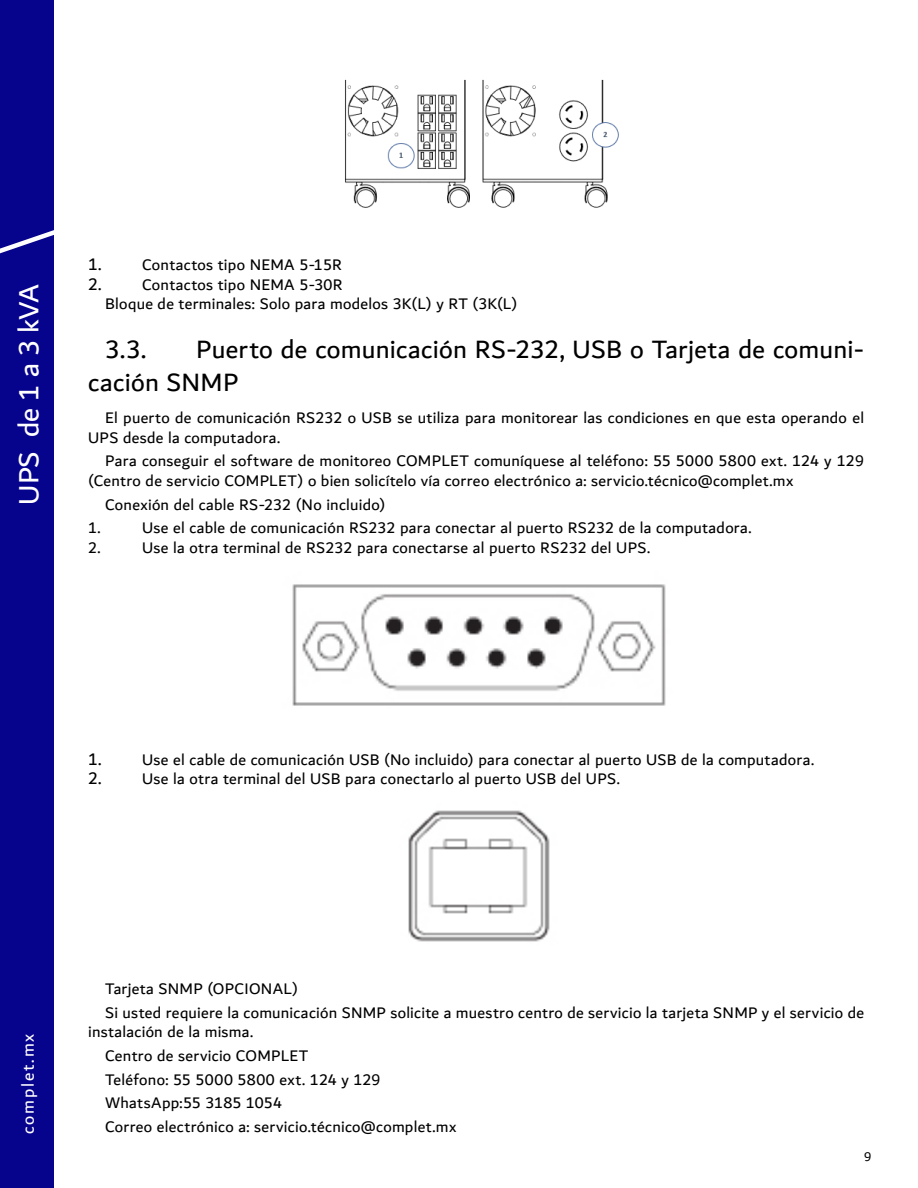
<style>
.page{position:relative;width:918px;height:1188px;background:#fff}
.page>*{position:absolute;margin:0;border:0;box-sizing:border-box;transform-origin:0 0}
.t1{font:30px "Dubai";letter-spacing:-.015em;color:#fff}
.t2{font:27px/32.4px "Dubai";letter-spacing:.01em;color:#000}
.t3{font:18px "Dubai";letter-spacing:.1em;color:#fff}
.t4{font:16.5px/23.7px "Dubai";letter-spacing:.015em;color:#000}
.t5{font:13.5px "Dubai";color:#000}
.s1{font-size:18px}
</style>
<div class="page">
<div style="left:0;top:0;width:54px;height:1188px;background:#06038d"></div>
<svg style="left:0;top:230px;width:54px;height:24px"></svg>
<img style="left:345px;top:79px;width:274px;height:129px">
<img style="left:292px;top:584px;width:374px;height:122px">
<img style="left:408px;top:810px;width:142px;height:132px">
<h1 class="t1" style="left:10px;top:505px;width:222px;rotate:-90deg">UPS de 1 a 3 kVA</h1>
<p class="t4" style="left:88px;top:252px;width:255px"><span class="s1">1.</span> Contactos tipo NEMA 5-15R</p>
<p class="t4" style="left:105px;top:274px;width:414px;line-height:19.5px;text-indent:-17px"><span class="s1">2.</span> Contactos tipo NEMA 5-30R<br>Bloque de terminales: Solo para modelos 3K(L) y RT (3K(L)</p>
<h2 class="t2" style="left:105px;top:333px;width:43px">3.3.</h2>
<h2 class="t2" style="left:88px;top:333px;width:777px;text-indent:108px">Puerto de comunicación RS-232, USB o Tarjeta de comuni&shy;cación SNMP</h2>
<p class="t4" style="left:88px;top:408px;width:777px;line-height:19.5px;text-indent:17px">El puerto de comunicación RS232 o USB se utiliza para monitorear las condiciones en que esta operando el<br>UPS desde la computadora.</p>
<p class="t4" style="left:88px;top:451px;width:777px;line-height:19.5px;text-indent:17px">Para conseguir el software de monitoreo COMPLET comuníquese al teléfono: 55 5000 5800 ext. 124 y 129 (Centro de servicio COMPLET) o bien solicítelo vía correo electrónico a: servicio.técnico@complet.mx</p>
<p class="t4" style="left:105px;top:492px;width:282px">Conexión del cable RS-232 (No incluido)</p>
<p class="t4" style="left:88px;top:516px;width:14px">1.</p>
<p class="t4" style="left:142px;top:516px;width:611px">Use el cable de comunicación RS232 para conectar al puerto RS232 de la computadora.</p>
<p class="t4" style="left:88px;top:535px;width:14px">2.</p>
<p class="t4" style="left:142px;top:535px;width:510px">Use la otra terminal de RS232 para conectarse al puerto RS232 del UPS.</p>
<p class="t4" style="left:88px;top:747px;width:728px"><span class="s1">1.</span> Use el cable de comunicación USB (No incluido) para conectar al puerto USB de la computadora.</p>
<p class="t4" style="left:88px;top:767px;width:533px"><span class="s1">2.</span> Use la otra terminal del USB para conectarlo al puerto USB del UPS.</p>
<p class="t3" style="left:17px;top:1134px;width:102px;rotate:-90deg">complet.mx</p>
<p class="t4" style="left:105px;top:976px;width:760px">Tarjeta SNMP (OPCIONAL)<br>Si usted requiere la comunicación SNMP solicite a muestro centro de servicio la tarjeta SNMP y el servicio de</p>
<p class="t4" style="left:105px;top:1020px;width:353px;text-indent:-17px">instalación de la misma.<br>Centro de servicio COMPLET<br>Teléfono: 55 5000 5800 ext. 124 y 129<br>WhatsApp:55 3185 1054<br>Correo electrónico a: servicio.técnico@complet.mx</p>
<p class="t5" style="left:864px;top:1148px;width:9px">9</p>
</div>
